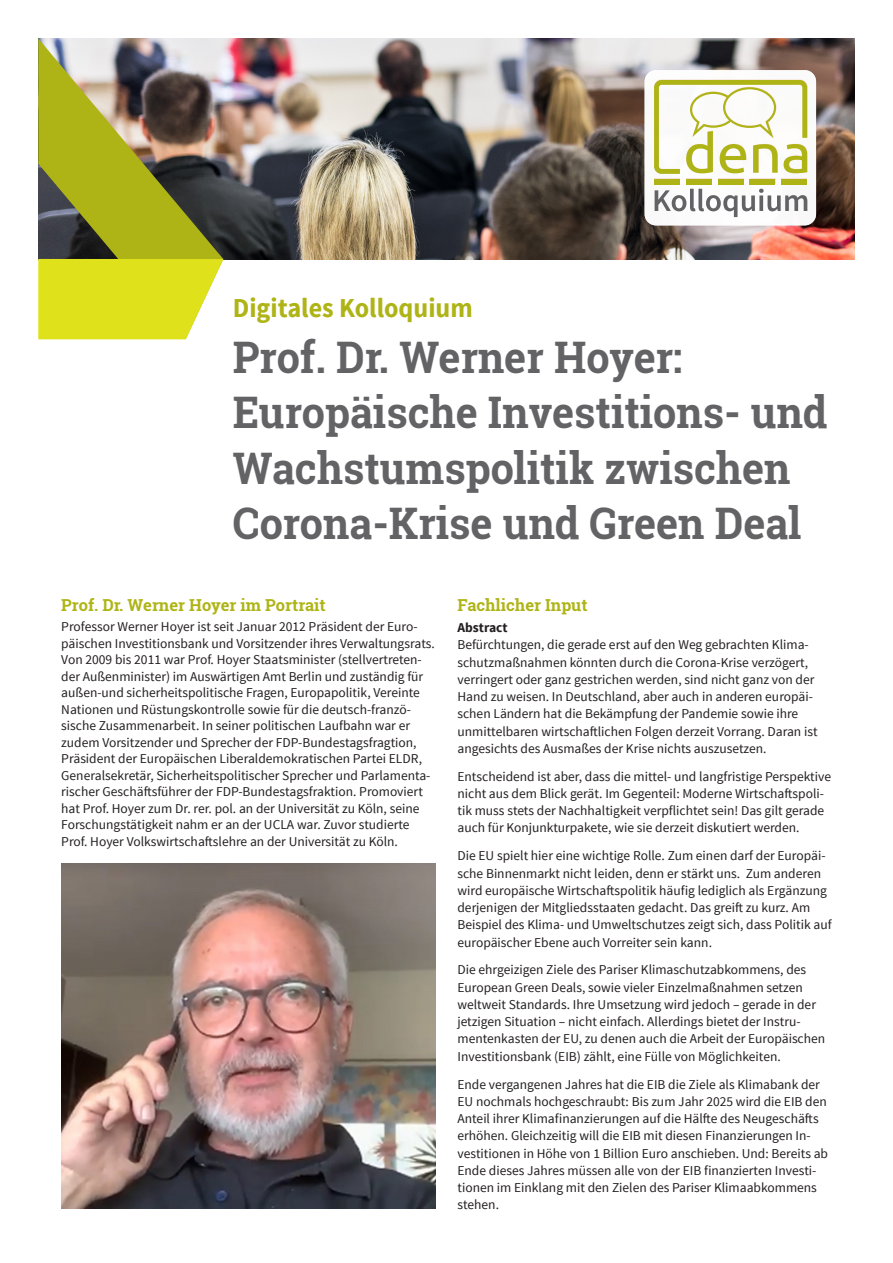
<style>
.page{position:relative;width:893px;height:1263px;background:#fff}
.page>*{position:absolute;margin:0;border:0;box-sizing:border-box;transform-origin:0 0}
.t1{font:700 43.5px/55.5px "Roboto Slab";color:#636366;scale:.95 1}
.t2{font:700 27.3px "Source Sans Pro";color:#afb416;scale:.95 1}
.t3{font:700 16.5px "Roboto Slab";color:#afb416}
.t4{font:13.5px/17.2px "Source Sans Pro";color:#231f20}
.t5{font:700 13.5px "Source Sans Pro";color:#231f20}
</style>
<div class="page">
<img style="left:223px;top:38px;width:632px;height:221px">
<img style="left:38px;top:38px;width:185px;height:221px">
<svg style="left:38px;top:259px;width:185px;height:80px;background:#e2e430"></svg>
<img style="left:61px;top:863px;width:374px;height:346px">
<div style="left:645px;top:70px;width:171px;height:155px;background:#fff;border-radius:11px"></div>
<div style="left:654px;top:179px;width:26px;height:5px;background:#afb416"></div>
<div style="left:686px;top:179px;width:26px;height:5px;background:#afb416"></div>
<div style="left:717px;top:179px;width:26px;height:5px;background:#afb416"></div>
<div style="left:749px;top:179px;width:26px;height:5px;background:#afb416"></div>
<div style="left:781px;top:179px;width:26px;height:5px;background:#afb416"></div>
<svg style="left:654px;top:79px;width:154px;height:95px"></svg>
<svg style="left:655px;top:189px;width:153px;height:28px"></svg>
<p class="t2" style="left:233px;top:291px;width:254px">Digitales Kolloquium</p>
<p class="t1" style="left:233px;top:329px;width:627px">Prof. Dr. Werner Hoyer:<br>Europäische Investitions- und<br>Wachstumspolitik zwischen<br>Corona-Krise und Green Deal</p>
<p class="t3" style="left:61px;top:593px;width:266px">Prof. Dr. Werner Hoyer im Portrait</p>
<p class="t4" style="left:61px;top:619px;width:375px;line-height:16.5px">Professor Werner Hoyer ist seit Januar 2012 Präsident der Euro&shy;päischen Investitionsbank und Vorsitzender ihres Verwaltungsrats.<br>Von 2009 bis 2011 war Prof. Hoyer Staatsminister (stellvertreten&shy;der Außenminister) im Auswärtigen Amt Berlin und zuständig für außen-und sicherheitspolitische Fragen, Europapolitik, Vereinte Nationen und Rüstungskontrolle sowie für die deutsch-franzö&shy;sische Zusammenarbeit. In seiner politischen Laufbahn war er zudem Vorsitzender und Sprecher der FDP-Bundestagsfragtion, Präsident der Europäischen Liberaldemokratischen Partei ELDR, Generalsekretär, Sicherheitspolitischer Sprecher und Parlamenta&shy;rischer Geschäftsführer der FDP-Bundestagsfraktion. Promoviert hat Prof. Hoyer zum Dr. rer. pol. an der Universität zu Köln, seine Forschungstätigkeit nahm er an der UCLA war. Zuvor studierte Prof. Hoyer Volkswirtschaftslehre an der Universität zu Köln.</p>
<p class="t3" style="left:457px;top:593px;width:132px">Fachlicher Input</p>
<p class="t5" style="left:457px;top:619px;width:52px">Abstract</p>
<p class="t4" style="left:457px;top:636px;width:362px">Befürchtungen, die gerade erst auf den Weg gebrachten Klima&shy;schutzmaßnahmen könnten durch die Corona-Krise verzögert, verringert oder ganz gestrichen werden, sind nicht ganz von der Hand zu weisen. In Deutschland, aber auch in anderen europäi&shy;schen Ländern hat die Bekämpfung der Pandemie sowie ihre unmittelbaren wirtschaftlichen Folgen derzeit Vorrang. Daran ist angesichts des Ausmaßes der Krise nichts auszusetzen.</p>
<p class="t4" style="left:457px;top:768px;width:375px">Entscheidend ist aber, dass die mittel- und langfristige Perspektive nicht aus dem Blick gerät. Im Gegenteil: Moderne Wirtschaftspoli&shy;tik muss stets der Nachhaltigkeit verpflichtet sein! Das gilt gerade auch für Konjunkturpakete, wie sie derzeit diskutiert werden.</p>
<p class="t4" style="left:457px;top:847px;width:376px">Die EU spielt hier eine wichtige Rolle. Zum einen darf der Europäi&shy;sche Binnenmarkt nicht leiden, denn er stärkt uns. Zum anderen wird europäische Wirtschaftspolitik häufig lediglich als Ergänzung derjenigen der Mitgliedsstaaten gedacht. Das greift zu kurz. Am Beispiel des Klima- und Umweltschutzes zeigt sich, dass Politik auf europäischer Ebene auch Vorreiter sein kann.</p>
<p class="t4" style="left:457px;top:961px;width:369px">Die ehrgeizigen Ziele des Pariser Klimaschutzabkommens, des European Green Deals, sowie vieler Einzelmaßnahmen setzen weltweit Standards. Ihre Umsetzung wird jedoch – gerade in der jetzigen Situation – nicht einfach. Allerdings bietet der Instru&shy;mentenkasten der EU, zu denen auch die Arbeit der Europäischen Investitionsbank (EIB) zählt, eine Fülle von Möglichkeiten.</p>
<p class="t4" style="left:457px;top:1076px;width:372px">Ende vergangenen Jahres hat die EIB die Ziele als Klimabank der EU nochmals hochgeschraubt: Bis zum Jahr 2025 wird die EIB den Anteil ihrer Klimafinanzierungen auf die Hälfte des Neugeschäfts erhöhen. Gleichzeitig will die EIB mit diesen Finanzierungen In&shy;vestitionen in Höhe von 1 Billion Euro anschieben. Und: Bereits ab Ende dieses Jahres müssen alle von der EIB finanzierten Investi&shy;tionen im Einklang mit den Zielen des Pariser Klimaabkommens stehen.</p>
</div>
